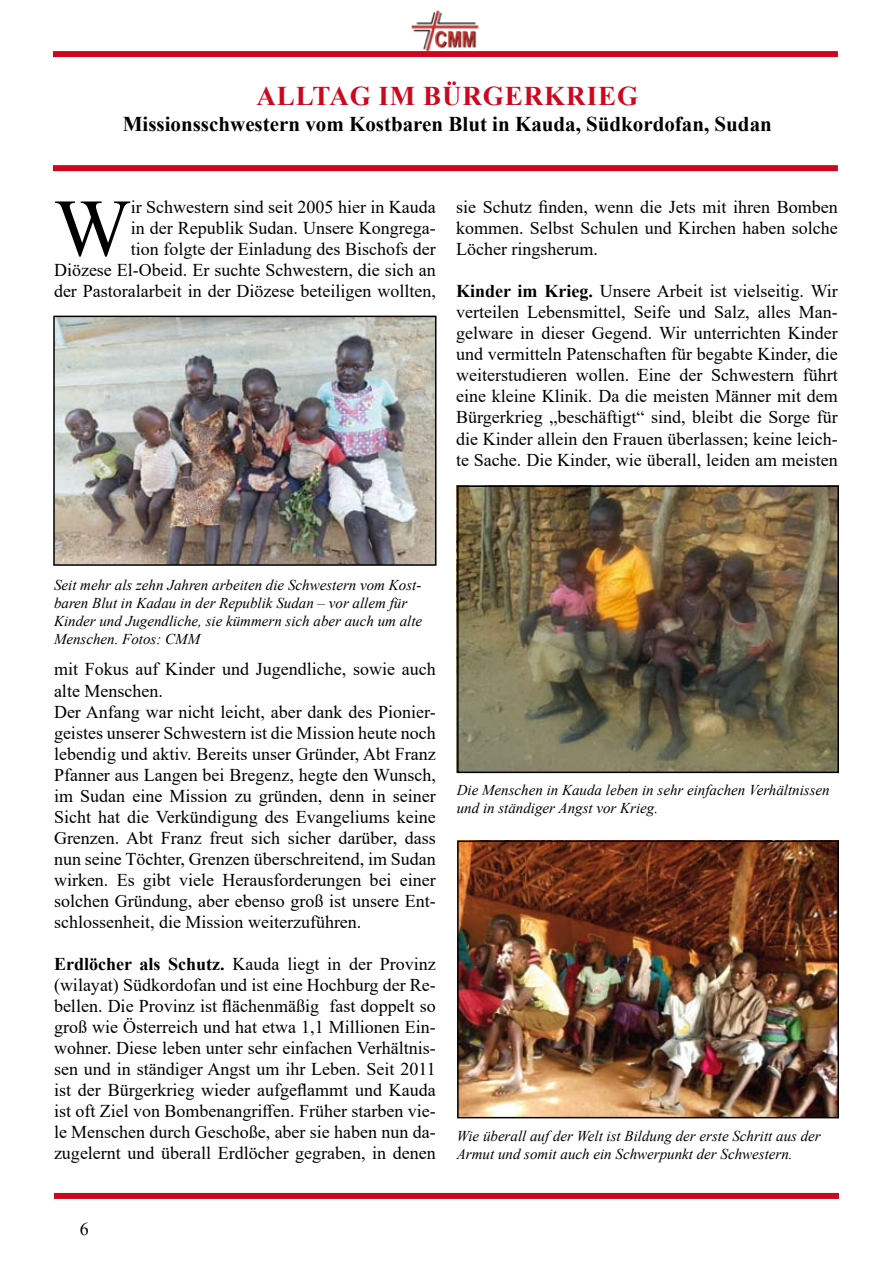
<style>
.page{position:relative;width:893px;height:1263px;background:#fff}
.page>*{position:absolute;margin:0;border:0;box-sizing:border-box;transform-origin:0 0}
.t1{font:81.45px "Times New Roman";color:#000}
.t2{font:700 27px "Times New Roman";letter-spacing:.035em;color:#cd071e}
.t3{font:700 21px "Times New Roman";color:#000}
.t4{font:18px/21px "Times New Roman";color:#000;text-align:justify}
.t5{font:italic 15px/18px "Times New Roman";color:#000}
.s1{font-weight:700}
</style>
<div class="page">
<img style="left:411px;top:10px;width:68px;height:41px">
<div style="left:53px;top:165px;width:785px;height:6px;background:#cd071e"></div>
<div style="left:53px;top:51px;width:785px;height:6px;background:#cd071e"></div>
<div style="left:54px;top:1193px;width:785px;height:6px;background:#cd071e"></div>
<img style="left:56px;top:319px;width:377px;height:244px">
<div style="left:53px;top:316px;width:383px;height:250px;border:2px solid #000"></div>
<img style="left:460px;top:488px;width:376px;height:282px">
<div style="left:457px;top:485px;width:382px;height:288px;border:2px solid #000"></div>
<img style="left:460px;top:843px;width:376px;height:272px">
<div style="left:457px;top:840px;width:382px;height:278px;border:2px solid #000"></div>
<p class="t2" style="left:256px;top:77px;width:383px">Alltag im Bürge rkrie g</p>
<p class="t3" style="left:123px;top:108px;width:650px">Missionsschwestern vom Kostbaren Blut in Kauda, Südkordofan, Sudan</p>
<p class="t4" style="left:54px;top:196px;width:383px;text-align:right">ir Schwestern sind seit 2005 hier in Kauda<br>in der Republik Sudan. Unsere Kongrega-<br>tion folgte der Einladung des Bischofs der<br>Diözese El-Obeid. Er suchte Schwestern, die sich an der Pastoralarbeit in der Diözese beteiligen wollten,</p>
<p class="t1" style="left:54px;top:171px;width:78px">W</p>
<p class="t4" style="left:456px;top:196px;width:383px">sie Schutz finden, wenn die Jets mit ihren Bomben kommen. Selbst Schulen und Kirchen haben solche Löcher ringsherum.</p>
<p class="t4" style="left:456px;top:280px;width:383px"><span class="s1">Kinder im Krieg.</span> Unsere Arbeit ist vielseitig. Wir verteilen Lebensmittel, Seife und Salz, alles Man&shy;gelware in dieser Gegend. Wir unterrichten Kinder und vermitteln Patenschaften für begabte Kinder, die weiterstudieren wollen. Eine der Schwestern führt eine kleine Klinik. Da die meisten Männer mit dem Bürgerkrieg „beschäftigt“ sind, bleibt die Sorge für die Kinder allein den Frauen überlassen; keine leich&shy;te Sache. Die Kinder, wie überall, leiden am meisten</p>
<p class="t5" style="left:54px;top:576px;width:370px">Seit mehr als zehn Jahren arbeiten die Schwestern vom Kost&shy;baren Blut in Kadau in der Republik Sudan – vor allem für Kinder und Jugendliche, sie kümmern sich aber auch um alte Menschen. Fotos: CMM</p>
<p class="t4" style="left:54px;top:658px;width:383px;text-align:left">mit Fokus auf Kinder und Jugendliche, sowie auch alte Menschen.<br>Der Anfang war nicht leicht, aber dank des Pionier&shy;geistes unserer Schwestern ist die Mission heute noch lebendig und aktiv. Bereits unser Gründer, Abt Franz Pfanner aus Langen bei Bregenz, hegte den Wunsch, im Sudan eine Mission zu gründen, denn in seiner Sicht hat die Verkündigung des Evangeliums keine Grenzen. Abt Franz freut sich sicher darüber, dass nun seine Töchter, Grenzen überschreitend, im Sudan wirken. Es gibt viele Herausforderungen bei einer solchen Gründung, aber ebenso groß ist unsere Ent&shy;schlossenheit, die Mission weiterzuführen.</p>
<p class="t4" style="left:54px;top:952px;width:383px"><span class="s1">Erdlöcher als Schutz.</span> Kauda liegt in der Provinz (wilayat) Südkordofan und ist eine Hochburg der Re&shy;bellen. Die Provinz ist flächenmäßig fast doppelt so groß wie Österreich und hat etwa 1,1 Millionen Ein&shy;wohner. Diese leben unter sehr einfachen Verhältnis&shy;sen und in ständiger Angst um ihr Leben. Seit 2011 ist der Bürgerkrieg wieder aufgeflammt und Kauda ist oft Ziel von Bombenangriffen. Früher starben vie&shy;le Menschen durch Geschoße, aber sie haben nun da&shy;zugelernt und überall Erdlöcher gegraben, in denen</p>
<p class="t5" style="left:457px;top:781px;width:374px">Die Menschen in Kauda leben in sehr einfachen Verhältnissen und in ständiger Angst vor Krieg.</p>
<p class="t5" style="left:457px;top:1126px;width:366px">Wie überall auf der Welt ist Bildung der erste Schritt aus der<br>Armut und somit auch ein Schwerpunkt der Schwestern.</p>
<p class="t4" style="left:80px;top:1217px;width:10px">6</p>
</div>
